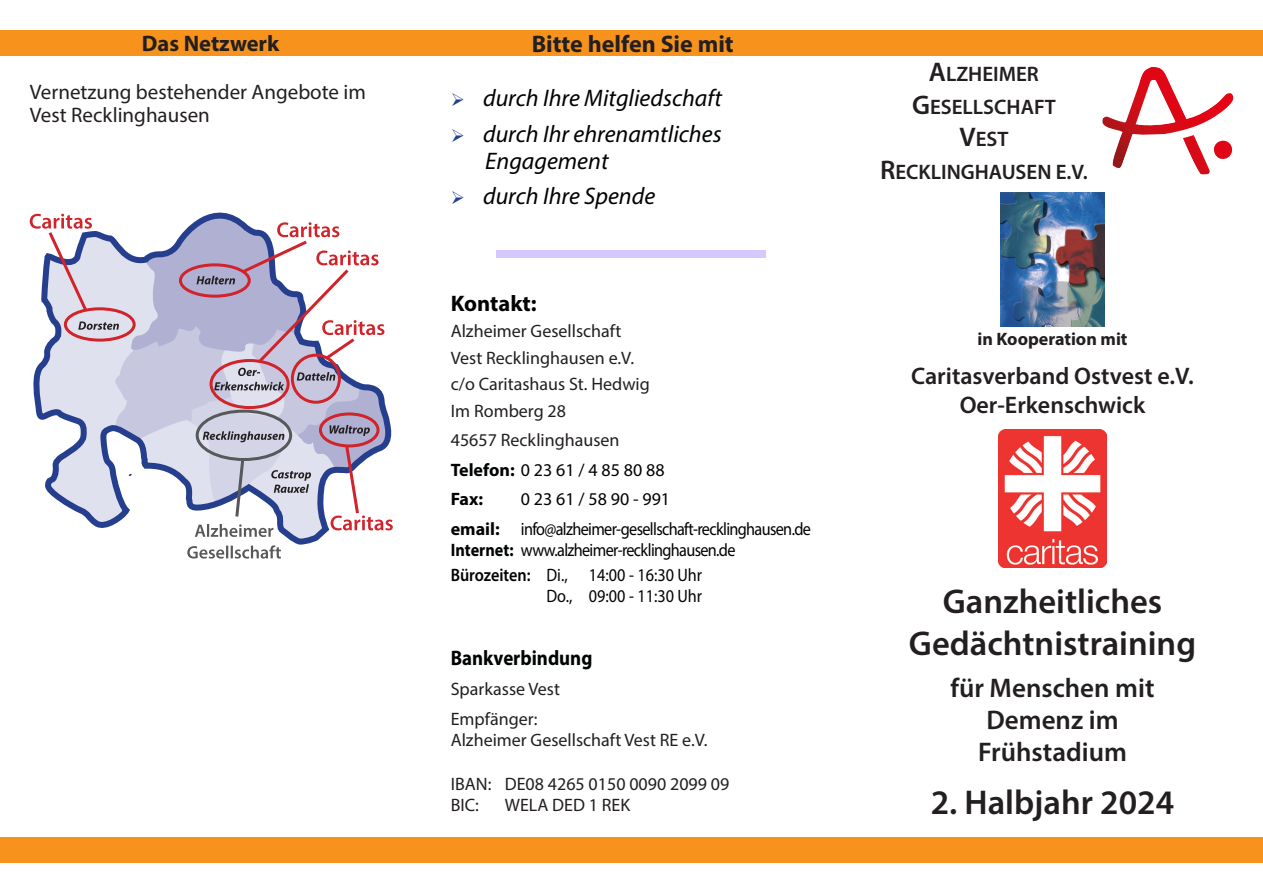
<style>
.page{position:relative;width:1263px;height:893px;background:#fff}
.page>*{position:absolute;margin:0;border:0;box-sizing:border-box;transform-origin:0 0}
.t1{font:600 34.5px "Myriad Pro";color:#231f20}
.t2{font:600 27px/32.4px "Myriad Pro";color:#231f20;text-align:center}
.t3{font:italic 24px/27px "Myriad Pro";color:#000303}
.t4{font:600 24px "Myriad Pro";color:#231f20}
.t5{font:700 24px "Myriad Pro";color:#231f20}
.t6{font:700 22.5px "Myriad Pro";color:#231f20}
.t7{font:700 22.5px "Myriad Pro";color:#000303}
.t8{font:21px/22.5px "Myriad Pro";color:#231f20}
.t9{font:600 21px "Myriad Pro";color:#231f20}
.t10{font:700 21px "Myriad Pro";color:#000303;scale:.9 1}
.t11{font:18px "Myriad Pro";color:#231f20}
.t12{font:18px/21px "Myriad Pro";letter-spacing:-.04em;color:#000303;scale:.9 1}
.t13{font:18px/21px "Myriad Pro";color:#000303;text-align:right;scale:.9 1}
.t14{font:18px "Myriad Pro";letter-spacing:-.04em;color:#000303}
.t15{font:700 18px "Myriad Pro";color:#231f20}
.t16{font:18px "Myriad Pro";color:#000303}
.t17{font:700 18px "Myriad Pro";color:#000303}
.s1{color:#224092}
.s2{font-weight:700}
.s3{font-weight:600}
.s4{font-size:27px}
</style>
<div class="page">
<div style="left:0;top:30px;width:1263px;height:25px;background:#f7931d"></div>
<div style="left:0;top:838px;width:1263px;height:25px;background:#f7931d"></div>
<div style="left:496px;top:250px;width:270px;height:7px;background:#d6c7ff"></div>
<img style="left:1001px;top:193px;width:103px;height:133px">
<img style="left:998px;top:429px;width:108px;height:139px">
<img style="left:1102px;top:67px;width:132px;height:108px">
<svg style="left:30px;top:212px;width:363px;height:347px"></svg>
<p class="t6" style="left:142px;top:29px;width:139px">Das Netzwerk</p>
<p class="t5" style="left:532px;top:28px;width:204px">Bitte helfen Sie mit</p>
<p class="t8" style="left:30px;top:81px;width:338px">Vernetzung bestehender Angebote im<br>Vest Recklinghausen</p>
<p class="t3" style="left:451px;top:84px;width:273px"><span class="s1">➢</span> durch Ihre Mitgliedschaft</p>
<p class="t3" style="left:485px;top:120px;width:238px;text-indent:-34px"><span class="s1">➢</span> durch Ihr ehrenamtliches<br>Engagement</p>
<p class="t3" style="left:451px;top:182px;width:206px"><span class="s1">➢</span> durch Ihre Spende</p>
<p class="t7" style="left:451px;top:288px;width:87px">Kontakt:</p>
<p class="t11" style="left:451px;top:320px;width:172px">Alzheimer Gesellschaft</p>
<p class="t11" style="left:451px;top:347px;width:185px">Vest Recklinghausen e.V.</p>
<p class="t11" style="left:451px;top:373px;width:201px">c/o Caritashaus St. Hedwig</p>
<p class="t11" style="left:451px;top:400px;width:117px">Im Romberg 28</p>
<p class="t11" style="left:451px;top:429px;width:170px">45657 Recklinghausen</p>
<p class="t14" style="left:451px;top:459px;width:215px"><span class="s2">Telefon:</span> 0 23 61 / 4 85 80 88</p>
<p class="t17" style="left:451px;top:487px;width:34px">Fax:</p>
<p class="t16" style="left:521px;top:488px;width:151px">0 23 61 / 58 90 - 991</p>
<p class="t12" style="left:451px;top:518px;width:402px"><span class="s2">email:</span> info@alzheimer-gesellschaft-recklinghausen.de<br><span class="s2">Internet:</span> www.alzheimer-recklinghausen.de</p>
<p class="t13" style="left:451px;top:564px;width:281px"><span class="s3">Bürozeiten:</span> Di., 14:00 - 16:30 Uhr<br>Do., 09:00 - 11:30 Uhr</p>
<p class="t10" style="left:451px;top:644px;width:159px">Bankverbindung</p>
<p class="t11" style="left:451px;top:678px;width:111px">Sparkasse Vest</p>
<p class="t11" style="left:451px;top:708px;width:88px">Empfänger:</p>
<p class="t11" style="left:451px;top:729px;width:258px">Alzheimer Gesellschaft Vest RE e.V.</p>
<p class="t11" style="left:451px;top:772px;width:280px">IBAN: DE08 4265 0150 0090 2099 09</p>
<p class="t11" style="left:451px;top:794px;width:30px">BIC:</p>
<p class="t11" style="left:505px;top:794px;width:127px">WELA DED 1 REK</p>
<p class="t9" style="left:929px;top:61px;width:112px"><span class="s4">A</span>LZHEIMER</p>
<p class="t9" style="left:912px;top:93px;width:145px"><span class="s4">G</span>ESELLSCHAFT</p>
<p class="t9" style="left:959px;top:126px;width:50px"><span class="s4">V</span>EST</p>
<p class="t9" style="left:880px;top:158px;width:209px"><span class="s4">R</span>ECKLINGHAUSEN E.V.</p>
<p class="t15" style="left:977px;top:327px;width:152px">in Kooperation mit</p>
<p class="t4" style="left:911px;top:360px;width:284px">Caritasverband Ostvest e.V.</p>
<p class="t4" style="left:960px;top:389px;width:187px">Oer-Erkenschwick</p>
<p class="t1" style="left:943px;top:580px;width:221px">Ganzheitliches</p>
<p class="t1" style="left:909px;top:621px;width:289px">Gedächtnistraining</p>
<p class="t2" style="left:950px;top:671px;width:206px">für Menschen mit</p>
<p class="t2" style="left:978px;top:703px;width:150px">Demenz im<br>Frühstadium</p>
<p class="t1" style="left:931px;top:780px;width:245px">2. Halbjahr 2024</p>
</div>
